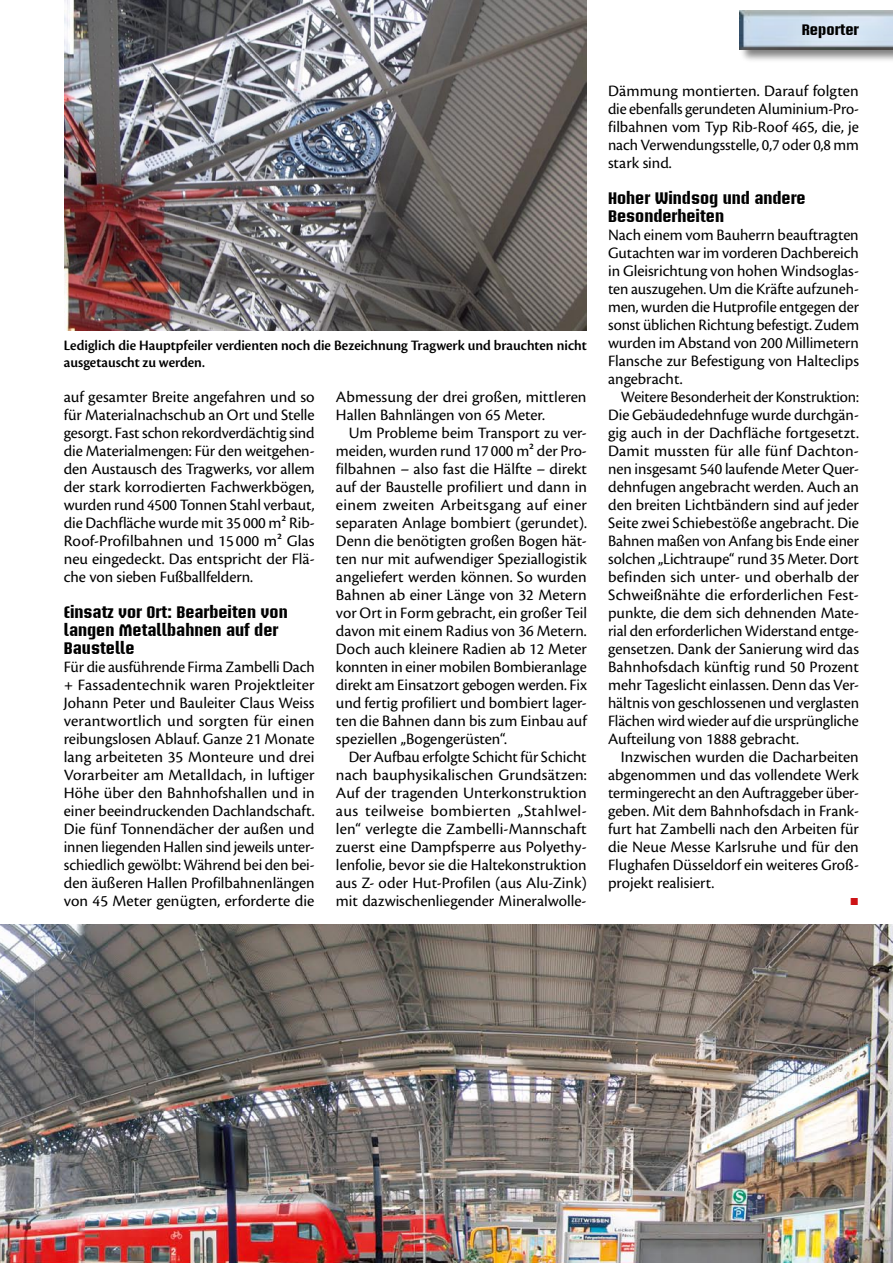
<style>
.page{position:relative;width:893px;height:1263px;background:#fff}
.page>*{position:absolute;margin:0;border:0;box-sizing:border-box;transform-origin:0 0}
.t1{font:16.5px/18px "Cronos Pro";color:#000;text-align:justify}
.t2{font:700 16.5px/18px "Briem Akademi Std";color:#000}
.t3{font:16.5px "European Pi Std 3";color:#cd1316}
.t4{font:15px/16.5px "Cronos Pro Semibold Disp";color:#000}
.t5{font:700 15px "Briem Akademi Std";color:#000}
</style>
<div class="page">
<div style="left:738px;top:9px;width:155px;height:54px;background:#000;opacity:.5"></div>
<img style="left:740px;top:11px;width:153px;height:38px">
<img style="left:0;top:924px;width:893px;height:339px">
<img style="left:64px;top:0;width:523px;height:330px">
<p class="t4" style="left:64px;top:337px;width:524px">Lediglich die Hauptpfeiler verdienten noch die Bezeichnung Tragwerk und brauchten nicht ausgetauscht zu werden.</p>
<p class="t1" style="left:64px;top:388px;width:252px">auf gesamter Breite angefahren und so für Materialnachschub an Ort und Stelle gesorgt. Fast schon rekordverdächtig sind die Materialmengen: Für den weitgehen&shy;den Austausch des Tragwerks, vor allem der stark korrodierten Fachwerkbögen, wurden rund 4500 Tonnen Stahl verbaut, die Dachfläche wurde mit 35 000 m² Rib-Roof-Profilbahnen und 15 000 m² Glas neu eingedeckt. Das entspricht der Flä&shy;che von sieben Fußballfeldern.</p>
<p class="t2" style="left:64px;top:603px;width:225px">Einsatz vor Ort: Bearbeiten von langen Metallbahnen auf der<br>Baustelle</p>
<p class="t1" style="left:64px;top:658px;width:253px">Für die ausführende Firma Zambelli Dach + Fassadentechnik waren Projektleiter Johann Peter und Bauleiter Claus Weiss verantwortlich und sorgten für einen reibungslosen Ablauf. Ganze 21 Monate lang arbeiteten 35 Monteure und drei Vorarbeiter am Metalldach, in luftiger Höhe über den Bahnhofshallen und in einer beeindruckenden Dachlandschaft.<br>Die fünf Tonnendächer der außen und innen liegenden Hallen sind jeweils unter&shy;schiedlich gewölbt: Während bei den bei&shy;den äußeren Hallen Profilbahnenlängen von 45 Meter genügten, erforderte die</p>
<p class="t1" style="left:336px;top:388px;width:252px">Abmessung der drei großen, mittleren<br>Hallen Bahnlängen von 65 Meter.</p>
<p class="t1" style="left:336px;top:424px;width:253px;text-indent:13px">Um Probleme beim Transport zu ver&shy;meiden, wurden rund 17 000 m² der Pro&shy;filbahnen – also fast die Hälfte – direkt auf der Baustelle profiliert und dann in einem zweiten Arbeitsgang auf einer separaten Anlage bombiert (gerundet).<br>Denn die benötigten großen Bogen hät&shy;ten nur mit aufwendiger Speziallogistik angeliefert werden können. So wurden Bahnen ab einer Länge von 32 Metern vor Ort in Form gebracht, ein großer Teil davon mit einem Radius von 36 Metern.<br>Doch auch kleinere Radien ab 12 Meter konnten in einer mobilen Bombieranlage direkt am Einsatzort gebogen werden. Fix und fertig profiliert und bombiert lager&shy;ten die Bahnen dann bis zum Einbau auf speziellen „Bogengerüsten“.</p>
<p class="t1" style="left:336px;top:748px;width:253px;text-indent:13px">Der Aufbau erfolgte Schicht für Schicht nach bauphysikalischen Grundsätzen:<br>Auf der tragenden Unterkonstruktion aus teilweise bombierten „Stahlwel&shy;len“ verlegte die Zambelli-Mannschaft zuerst eine Dampfsperre aus Polyethy&shy;lenfolie, bevor sie die Haltekonstruktion aus Z- oder Hut-Profilen (aus Alu-Zink) mit dazwischenliegender Mineralwolle-</p>
<p class="t5" style="left:802px;top:22px;width:59px">Reporter</p>
<p class="t1" style="left:608px;top:82px;width:252px">Dämmung montierten. Darauf folgten die ebenfalls gerundeten Aluminium-Pro&shy;filbahnen vom Typ Rib-Roof 465, die, je nach Verwendungsstelle, 0,7 oder 0,8 mm stark sind.</p>
<p class="t2" style="left:608px;top:189px;width:199px">Hoher Windsog und andere<br>Besonderheiten</p>
<p class="t1" style="left:608px;top:226px;width:253px">Nach einem vom Bauherrn beauftragten Gutachten war im vorderen Dachbereich in Gleisrichtung von hohen Windsoglas&shy;ten auszugehen. Um die Kräfte aufzuneh&shy;men, wurden die Hutprofile entgegen der sonst üblichen Richtung befestigt. Zudem wurden im Abstand von 200 Millimetern Flansche zur Befestigung von Halteclips angebracht.</p>
<p class="t1" style="left:608px;top:388px;width:253px;text-indent:13px">Weitere Besonderheit der Konstruktion:<br>Die Gebäudedehnfuge wurde durchgän&shy;gig auch in der Dachfläche fortgesetzt.<br>Damit mussten für alle fünf Dachton&shy;nen insgesamt 540 laufende Meter Quer&shy;dehnfugen angebracht werden. Auch an den breiten Lichtbändern sind auf jeder Seite zwei Schiebestöße angebracht. Die Bahnen maßen von Anfang bis Ende einer solchen „Lichtraupe“ rund 35 Meter. Dort befinden sich unter- und oberhalb der Schweißnähte die erforderlichen Fest&shy;punkte, die dem sich dehnenden Mate&shy;rial den erforderlichen Widerstand entge&shy;gensetzen. Dank der Sanierung wird das Bahnhofsdach künftig rund 50 Prozent mehr Tageslicht einlassen. Denn das Ver&shy;hältnis von geschlossenen und verglasten Flächen wird wieder auf die ursprüngliche Aufteilung von 1888 gebracht.</p>
<p class="t1" style="left:608px;top:748px;width:252px;text-indent:13px">Inzwischen wurden die Dacharbeiten abgenommen und das vollendete Werk termingerecht an den Auftraggeber über&shy;geben. Mit dem Bahnhofsdach in Frank&shy;furt hat Zambelli nach den Arbeiten für die Neue Messe Karlsruhe und für den Flughafen Düsseldorf ein weiteres Groß&shy;projekt realisiert.</p>
<p class="t3" style="left:850px;top:888px;width:11px">▪</p>
</div>
